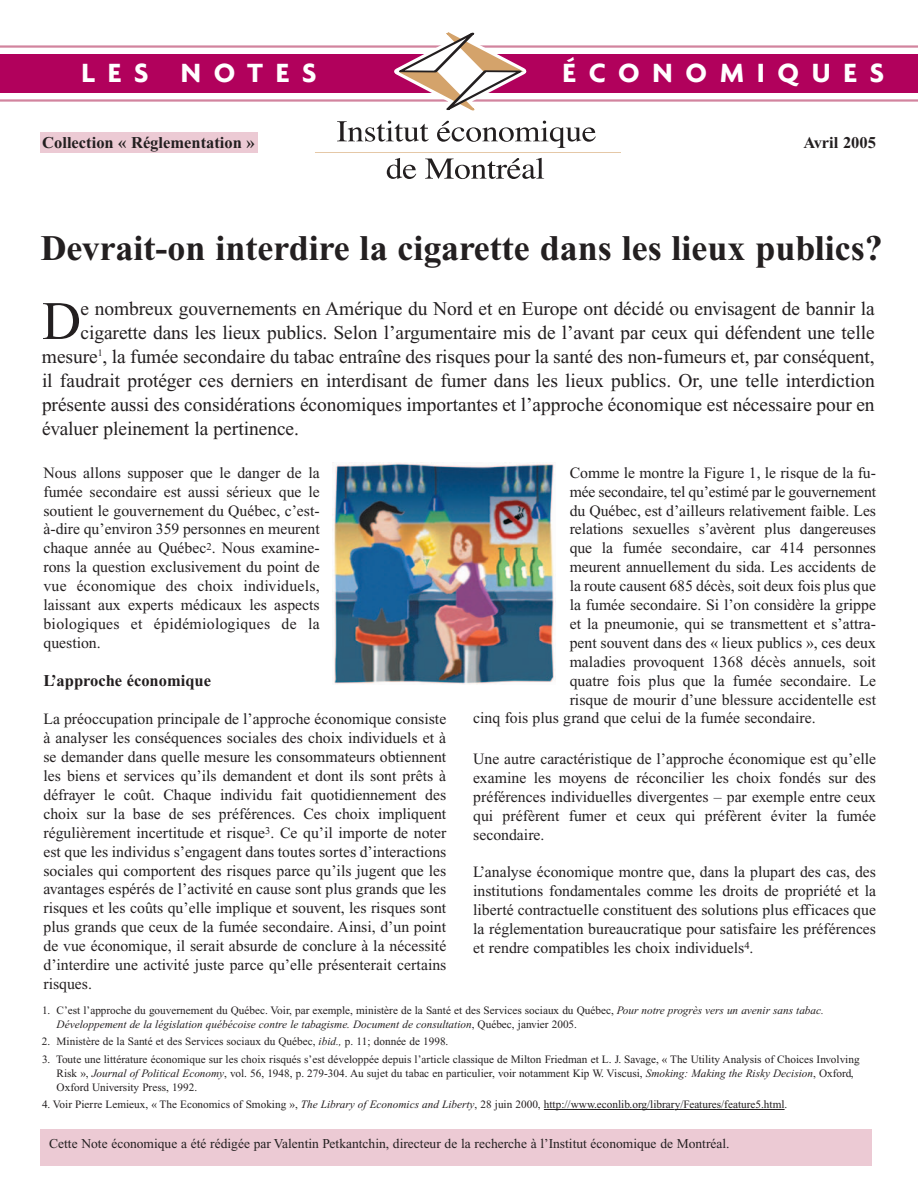
<style>
.page{position:relative;width:918px;height:1188px;background:#fff}
.page>*{position:absolute;margin:0;border:0;box-sizing:border-box;transform-origin:0 0}
.t1{font:54.15px "Times New Roman";color:#231f20}
.t2{font:700 36px "Times New Roman";color:#231f20}
.t3{font:700 28.5px "Agenda";letter-spacing:.445em;color:#fff}
.t4{font:19.5px "Times New Roman";letter-spacing:-.005em;color:#231f20}
.t5{font:700 16.5px "Times New Roman";color:#231f20}
.t6{font:15.75px/18.9px "Times New Roman";color:#231f20;text-align:justify}
.t7{font:13.5px "Times New Roman";color:#231f20}
.t8{font:11.25px/14.2px "Times New Roman";color:#231f20}
.s1{font-style:italic}
</style>
<div class="page">
<hr style="left:0;top:45px;width:918px;height:3px;background:#d2849e">
<hr style="left:0;top:99px;width:918px;height:3px;background:#d2849e">
<div style="left:0;top:54px;width:918px;height:39px;background:#b1015c"></div>
<div style="left:40px;top:132px;width:218px;height:21px;background:#eccad4"></div>
<div style="left:40px;top:1129px;width:832px;height:37px;background:#eccad4"></div>
<img style="left:333px;top:462px;width:221px;height:222px">
<hr style="left:544px;top:1109px;width:51px;height:1px;background:#231f20">
<hr style="left:594px;top:1109px;width:36px;height:1px;background:#231f20">
<svg style="left:630px;top:1109px;width:12px;height:1px"></svg>
<hr style="left:642px;top:1109px;width:33px;height:1px;background:#231f20">
<svg style="left:675px;top:1109px;width:14px;height:1px"></svg>
<hr style="left:689px;top:1109px;width:96px;height:1px;background:#231f20">
<hr style="left:315px;top:152px;width:305px;height:1px;background:#d4a36b">
<svg style="left:337px;top:32px;width:259px;height:116px"></svg>
<svg style="left:387px;top:158px;width:29px;height:21px"></svg>
<svg style="left:425px;top:158px;width:119px;height:21px"></svg>
<h3 class="t3" style="left:82px;top:56px;width:236px">LES NOTES</h3>
<h3 class="t3" style="left:563px;top:56px;width:323px">ÉCONOMIQUES</h3>
<p class="t5" style="left:42px;top:137px;width:214px">Collection « Réglementation »</p>
<p class="t5" style="left:803px;top:137px;width:74px">Avril 2005</p>
<h2 class="t2" style="left:41px;top:236px;width:844px">Devrait-on interdire la cigarette dans les lieux publics?</h2>
<h1 class="t1" style="left:42px;top:301px;width:41px">D</h1>
<p class="t4" style="left:81px;top:301px;width:796px">e nombreux gouvernements en Amérique du Nord et en Europe ont décidé ou envisagent de bannir la</p>
<p class="t4" style="left:81px;top:325px;width:796px">cigarette dans les lieux publics. Selon l’argumentaire mis de l’avant par ceux qui défendent une telle</p>
<p class="t4" style="left:42px;top:349px;width:834px">mesure<sup>1</sup>, la fumée secondaire du tabac entraîne des risques pour la santé des non-fumeurs et, par conséquent,</p>
<p class="t4" style="left:42px;top:373px;width:834px">il faudrait protéger ces derniers en interdisant de fumer dans les lieux publics. Or, une telle interdiction</p>
<p class="t4" style="left:42px;top:397px;width:834px">présente aussi des considérations économiques importantes et l’approche économique est nécessaire pour en</p>
<p class="t4" style="left:42px;top:421px;width:259px">évaluer pleinement la pertinence.</p>
<p class="t6" style="left:43px;top:464px;width:278px">Nous allons supposer que le danger de la fumée secondaire est aussi sérieux que le soutient le gouvernement du Québec, c’est&shy;à-dire qu’environ 359 personnes en meurent chaque année au Québec<sup>2</sup>. Nous examine&shy;rons la question exclusivement du point de vue économique des choix individuels, laissant aux experts médicaux les aspects biologiques et épidémiologiques de la question.</p>
<p class="t5" style="left:43px;top:675px;width:169px">L’approche économique</p>
<p class="t6" style="left:43px;top:711px;width:404px">La préoccupation principale de l’approche économique consiste à analyser les conséquences sociales des choix individuels et à se demander dans quelle mesure les consommateurs obtiennent les biens et services qu’ils demandent et dont ils sont prêts à défrayer le coût. Chaque individu fait quotidiennement des choix sur la base de ses préférences. Ces choix impliquent régulièrement incertitude et risque<sup>3</sup>. Ce qu’il importe de noter est que les individus s’engagent dans toutes sortes d’interactions sociales qui comportent des risques parce qu’ils jugent que les avantages espérés de l’activité en cause sont plus grands que les risques et les coûts qu’elle implique et souvent, les risques sont plus grands que ceux de la fumée secondaire. Ainsi, d’un point de vue économique, il serait absurde de conclure à la nécessité d’interdire une activité juste parce qu’elle présenterait certains risques.</p>
<p class="t6" style="left:570px;top:464px;width:308px">Comme le montre la Figure 1, le risque de la fu-</p>
<p class="t6" style="left:570px;top:483px;width:308px">mée secondaire, tel qu’estimé par le gouvernement</p>
<p class="t6" style="left:570px;top:502px;width:308px">du Québec, est d’ailleurs relativement faible. Les</p>
<p class="t6" style="left:570px;top:521px;width:308px">relations sexuelles s’avèrent plus dangereuses</p>
<p class="t6" style="left:570px;top:540px;width:308px">que la fumée secondaire, car 414 personnes</p>
<p class="t6" style="left:570px;top:559px;width:308px">meurent annuellement du sida. Les accidents de</p>
<p class="t6" style="left:570px;top:578px;width:308px">la route causent 685 décès, soit deux fois plus que</p>
<p class="t6" style="left:570px;top:597px;width:308px">la fumée secondaire. Si l’on considère la grippe</p>
<p class="t6" style="left:570px;top:616px;width:308px">et la pneumonie, qui se transmettent et s’attra-</p>
<p class="t6" style="left:570px;top:635px;width:308px">pent souvent dans des « lieux publics », ces deux</p>
<p class="t6" style="left:570px;top:653px;width:308px">maladies provoquent 1368 décès annuels, soit</p>
<p class="t6" style="left:570px;top:672px;width:308px">quatre fois plus que la fumée secondaire. Le</p>
<p class="t6" style="left:570px;top:691px;width:308px">risque de mourir d’une blessure accidentelle est</p>
<p class="t6" style="left:473px;top:710px;width:344px">cinq fois plus grand que celui de la fumée secondaire.</p>
<p class="t6" style="left:473px;top:751px;width:404px">Une autre caractéristique de l’approche économique est qu’elle examine les moyens de réconcilier les choix fondés sur des préférences individuelles divergentes – par exemple entre ceux qui préfèrent fumer et ceux qui préfèrent éviter la fumée secondaire.</p>
<p class="t6" style="left:473px;top:864px;width:404px">L’analyse économique montre que, dans la plupart des cas, des institutions fondamentales comme les droits de propriété et la liberté contractuelle constituent des solutions plus efficaces que la réglementation bureaucratique pour satisfaire les préférences et rendre compatibles les choix individuels<sup>4</sup>.</p>
<p class="t8" style="left:57px;top:1004px;width:769px;text-indent:-15px">1. C’est l’approche du gouvernement du Québec. Voir, par exemple, ministère de la Santé et des Services sociaux du Québec, <span class="s1">Pour notre progrès vers un avenir sans tabac.<br>Développement de la législation québécoise contre le tabagisme. Document de consultation</span>, Québec, janvier 2005.</p>
<p class="t8" style="left:42px;top:1035px;width:408px">2. Ministère de la Santé et des Services sociaux du Québec, <span class="s1">ibid.,</span> p. 11; donnée de 1998.</p>
<p class="t8" style="left:57px;top:1053px;width:805px;text-indent:-15px">3. Toute une littérature économique sur les choix risqués s’est développée depuis l’article classique de Milton Friedman et L. J. Savage, « The Utility Analysis of Choices Involving<br>Risk », <span class="s1">Journal of Political Economy</span>, vol. 56, 1948, p. 279-304. Au sujet du tabac en particulier, voir notamment Kip W. Viscusi, <span class="s1">Smoking: Making the Risky Decision</span>, Oxford,<br>Oxford University Press, 1992.</p>
<p class="t8" style="left:42px;top:1099px;width:747px">4. Voir Pierre Lemieux, « The Economics of Smoking », <span class="s1">The Library of Economics and Liberty</span>, 28 juin 2000, http://www.econlib.org/library/Features/feature5.html.</p>
<p class="t7" style="left:49px;top:1139px;width:682px">Cette Note économique a été rédigée par Valentin Petkantchin, directeur de la recherche à l’Institut économique de Montréal.</p>
</div>
